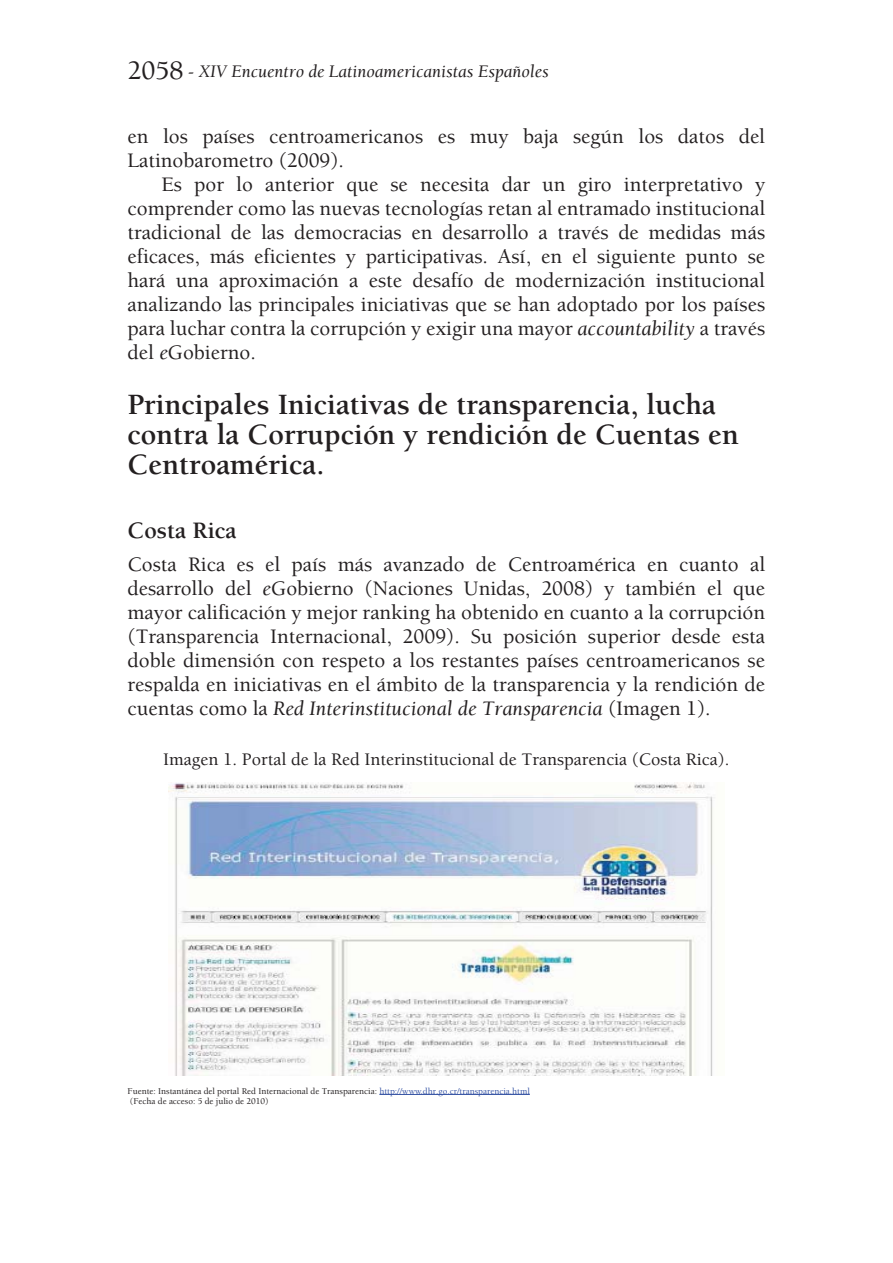
<style>
.page{position:relative;width:893px;height:1263px;background:#fff}
.page>*{position:absolute;margin:0;border:0;box-sizing:border-box;transform-origin:0 0}
.t1{font:700 30px/30px "Berkeley Retrospective S Si";color:#231f20}
.t2{font:700 24px "Berkeley Retrospective S Si";color:#231f20}
.t3{font:21px/24px "Berkeley Retrospective S Si";color:#231f20;text-align:justify}
.t4{font:18px "Berkeley Retrospective S Si";color:#231f20}
.t5{font:italic 18px "Berkeley Retrospective S Si";color:#231f20}
.t6{font:9px/9.8px "Berkeley Retrospective S Si";color:#231f20}
.s1{font-style:normal;font-size:27px}
.s2{font-style:normal}
.s3{font-style:italic}
.s4{color:#3553a4}
</style>
<div class="page">
<hr style="left:379px;top:1094px;width:151px;height:1px;background:#3553a4">
<img style="left:168px;top:783px;width:547px;height:293px">
<p class="t5" style="left:128px;top:65px;width:423px"><span class="s1">2058</span> <span class="s2">-</span> XIV Encuentro de Latinoamericanistas Españoles</p>
<p class="t3" style="left:128px;top:126px;width:639px">en los países centroamericanos es muy baja según los datos del<br>Latinobarometro (2009).</p>
<p class="t3" style="left:128px;top:174px;width:639px;text-indent:34px">Es por lo anterior que se necesita dar un giro interpretativo y comprender como las nuevas tecnologías retan al entramado institucional tradicional de las democracias en desarrollo a través de medidas más eficaces, más eficientes y participativas. Así, en el siguiente punto se hará una aproximación a este desafío de modernización institucional analizando las principales iniciativas que se han adoptado por los países para luchar contra la corrupción y exigir una mayor <span class="s3">accountability</span> a través del <span class="s3">e</span>Gobierno.</p>
<h1 class="t1" style="left:128px;top:392px;width:613px">Principales Iniciativas de transparencia, lucha contra la Corrupción y rendición de Cuentas en<br>Centroamérica.</h1>
<p class="t2" style="left:128px;top:521px;width:111px">Costa Rica</p>
<p class="t3" style="left:128px;top:554px;width:639px">Costa Rica es el país más avanzado de Centroamérica en cuanto al desarrollo del <span class="s3">e</span>Gobierno (Naciones Unidas, 2008) y también el que mayor calificación y mejor ranking ha obtenido en cuanto a la corrupción (Transparencia Internacional, 2009). Su posición superior desde esta doble dimensión con respeto a los restantes países centroamericanos se respalda en iniciativas en el ámbito de la transparencia y la rendición de cuentas como la <span class="s3">Red Interinstitucional de Transparencia</span> (Imagen 1).</p>
<p class="t4" style="left:163px;top:753px;width:568px">Imagen 1. Portal de la Red Interinstitucional de Transparencia (Costa Rica).</p>
<p class="t6" style="left:128px;top:1087px;width:404px">Fuente: Instantánea del portal Red Internacional de Transparencia: <span class="s4">http://www.dhr.go.cr/transparencia.html </span>(Fecha de acceso: 5 de julio de 2010)</p>
</div>
